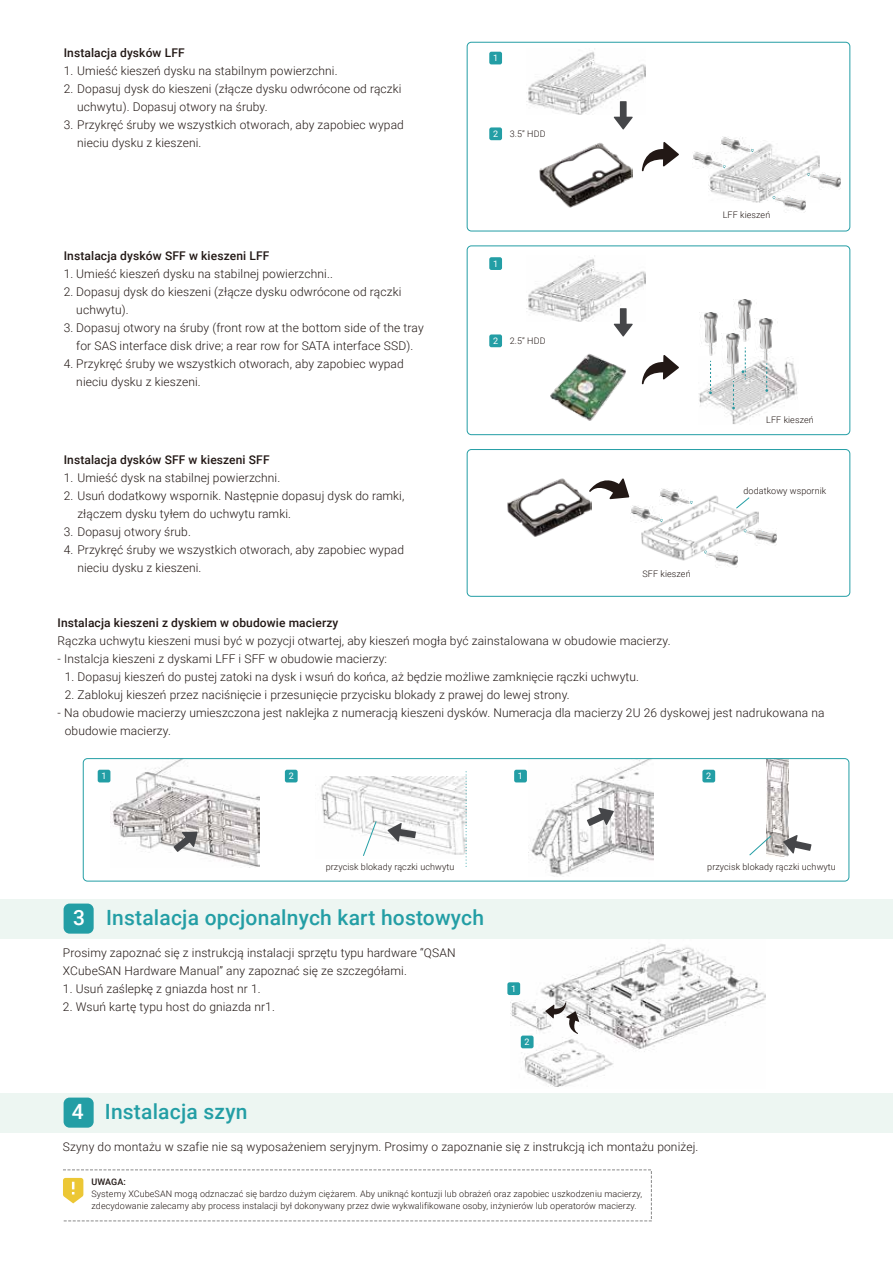
<style>
.page{position:relative;width:893px;height:1263px;background:#fff}
.page>*{position:absolute;margin:0;border:0;box-sizing:border-box;transform-origin:0 0}
.t1{font:500 21px "Roboto";letter-spacing:.01em;color:#239ea5}
.t2{font:300 12px/18px "Roboto";letter-spacing:.01em;color:#221815}
.t3{font:500 12px "Roboto";letter-spacing:.01em;color:#221815}
.t4{font:300 9px/12px "Roboto";letter-spacing:.01em;color:#221815}
.t5{font:9px "Roboto";color:#fff}
.t6{font:500 9px "Roboto";letter-spacing:.005em;color:#221815}
.s1{color:#fff}
</style>
<div class="page">
<img style="left:511px;top:944px;width:255px;height:143px">
<svg style="left:545px;top:1002px;width:34px;height:32px"></svg>
<div style="left:507px;top:982px;width:13px;height:13px;background:#239ea5;border-radius:2px"></div>
<div style="left:521px;top:1035px;width:13px;height:13px;background:#239ea5;border-radius:2px"></div>
<div style="left:0;top:899px;width:893px;height:39px;background:#edf6f2"></div>
<div style="left:64px;top:903px;width:30px;height:31px;background:#239ea5;border-radius:6px"></div>
<div style="left:0;top:1093px;width:893px;height:39px;background:#edf6f2"></div>
<div style="left:64px;top:1097px;width:30px;height:31px;background:#239ea5;border-radius:6px"></div>
<svg style="left:63px;top:1178px;width:20px;height:25px"></svg>
<img style="left:507px;top:478px;width:84px;height:59px">
<img style="left:642px;top:495px;width:117px;height:68px">
<img style="left:660px;top:488px;width:31px;height:17px">
<img style="left:630px;top:505px;width:31px;height:17px">
<img style="left:746px;top:529px;width:31px;height:17px">
<img style="left:707px;top:550px;width:30px;height:16px">
<svg style="left:589px;top:478px;width:40px;height:21px"></svg>
<svg style="left:736px;top:497px;width:14px;height:12px"></svg>
<div style="left:467px;top:449px;width:383px;height:147px;border:1px solid #239ea5;border-radius:4px"></div>
<div style="left:467px;top:42px;width:383px;height:189px;border:1px solid #239ea5;border-radius:4px"></div>
<div style="left:467px;top:246px;width:383px;height:189px;border:1px solid #239ea5;border-radius:4px"></div>
<img style="left:111px;top:760px;width:149px;height:108px">
<img style="left:321px;top:777px;width:145px;height:81px">
<img style="left:531px;top:760px;width:123px;height:116px">
<img style="left:767px;top:760px;width:21px;height:97px">
<svg style="left:173px;top:831px;width:25px;height:21px"></svg>
<svg style="left:587px;top:808px;width:27px;height:18px"></svg>
<svg style="left:783px;top:835px;width:28px;height:18px"></svg>
<svg style="left:388px;top:823px;width:28px;height:19px"></svg>
<svg style="left:363px;top:821px;width:14px;height:35px"></svg>
<svg style="left:749px;top:836px;width:22px;height:20px"></svg>
<div style="left:83px;top:758px;width:766px;height:123px;border:1px solid #239ea5;border-radius:4px"></div>
<svg style="left:466px;top:772px;width:1px;height:95px"></svg>
<div style="left:98px;top:770px;width:12px;height:12px;background:#239ea5;border-radius:2px"></div>
<div style="left:514px;top:770px;width:13px;height:12px;background:#239ea5;border-radius:2px"></div>
<div style="left:285px;top:770px;width:13px;height:12px;background:#239ea5;border-radius:2px"></div>
<div style="left:702px;top:770px;width:13px;height:12px;background:#239ea5;border-radius:2px"></div>
<img style="left:539px;top:143px;width:93px;height:65px">
<img style="left:708px;top:143px;width:111px;height:59px">
<img style="left:721px;top:136px;width:31px;height:17px">
<img style="left:693px;top:151px;width:31px;height:17px">
<img style="left:810px;top:172px;width:30px;height:17px">
<img style="left:775px;top:196px;width:31px;height:17px">
<svg style="left:723px;top:165px;width:3px;height:4px"></svg>
<img style="left:527px;top:52px;width:119px;height:63px">
<svg style="left:614px;top:101px;width:19px;height:28px"></svg>
<svg style="left:642px;top:142px;width:37px;height:29px"></svg>
<div style="left:489px;top:52px;width:13px;height:12px;background:#239ea5;border-radius:2px"></div>
<div style="left:489px;top:127px;width:13px;height:13px;background:#239ea5;border-radius:2px"></div>
<img style="left:550px;top:353px;width:76px;height:68px">
<img style="left:698px;top:357px;width:99px;height:67px">
<svg style="left:742px;top:347px;width:4px;height:32px"></svg>
<svg style="left:732px;top:381px;width:3px;height:28px"></svg>
<svg style="left:765px;top:363px;width:3px;height:29px"></svg>
<svg style="left:709px;top:361px;width:3px;height:33px"></svg>
<img style="left:700px;top:313px;width:22px;height:43px">
<img style="left:734px;top:299px;width:21px;height:43px">
<img style="left:721px;top:334px;width:23px;height:43px">
<img style="left:754px;top:319px;width:23px;height:43px">
<img style="left:527px;top:259px;width:119px;height:63px">
<svg style="left:614px;top:308px;width:19px;height:28px"></svg>
<svg style="left:642px;top:355px;width:37px;height:29px"></svg>
<div style="left:489px;top:257px;width:13px;height:13px;background:#239ea5;border-radius:2px"></div>
<div style="left:489px;top:334px;width:13px;height:13px;background:#239ea5;border-radius:2px"></div>
<p class="t3" style="left:64px;top:44px;width:122px">Instalacja dysków LFF</p>
<p class="t2" style="left:64px;top:61px;width:275px">1. Umieść kieszeń dysku na stabilnym powierzchni.</p>
<p class="t2" style="left:77px;top:79px;width:326px;text-indent:-14px">2. Dopasuj dysk do kieszeni (złącze dysku odwrócone od rączki uchwytu). Dopasuj otwory na śruby.</p>
<p class="t2" style="left:77px;top:115px;width:328px;text-indent:-14px">3. Przykręć śruby we wszystkich otworach, aby zapobiec wypad nieciu dysku z kieszeni.</p>
<p class="t3" style="left:64px;top:247px;width:207px">Instalacja dysków SFF w kieszeni LFF</p>
<p class="t2" style="left:64px;top:264px;width:271px">1. Umieść kieszeń dysku na stabilnej powierzchni..</p>
<p class="t2" style="left:76px;top:282px;width:327px;text-indent:-13px">2. Dopasuj dysk do kieszeni (złącze dysku odwrócone od rączki uchwytu).</p>
<p class="t2" style="left:64px;top:318px;width:361px;text-align:center">3. Dopasuj otwory na śruby (front row at the bottom side of the tray for SAS interface disk drive; a rear row for SATA interface SSD).</p>
<p class="t2" style="left:76px;top:354px;width:329px;text-indent:-13px">4. Przykręć śruby we wszystkich otworach, aby zapobiec wypad nieciu dysku z kieszeni.</p>
<p class="t3" style="left:64px;top:452px;width:207px">Instalacja dysków SFF w kieszeni SFF</p>
<p class="t2" style="left:64px;top:469px;width:218px">1. Umieść dysk na stabilnej powierzchni.</p>
<p class="t2" style="left:77px;top:487px;width:329px;text-indent:-14px">2. Usuń dodatkowy wspornik. Następnie dopasuj dysk do ramki, złączem dysku tyłem do uchwytu ramki.</p>
<p class="t2" style="left:64px;top:523px;width:129px">3. Dopasuj otwory śrub.</p>
<p class="t2" style="left:77px;top:541px;width:328px;text-indent:-14px">4. Przykręć śruby we wszystkich otworach, aby zapobiec wypad nieciu dysku z kieszeni.</p>
<p class="t5" style="left:493px;top:52px;width:7px">1</p>
<p class="t5" style="left:493px;top:127px;width:7px">2</p>
<p class="t4" style="left:510px;top:128px;width:37px">3.5” HDD</p>
<p class="t5" style="left:493px;top:257px;width:7px">1</p>
<p class="t5" style="left:493px;top:334px;width:7px">2</p>
<p class="t4" style="left:510px;top:335px;width:37px">2.5” HDD</p>
<p class="t4" style="left:723px;top:209px;width:49px">LFF kieszeń</p>
<p class="t4" style="left:642px;top:568px;width:50px">SFF kieszeń</p>
<p class="t4" style="left:766px;top:413px;width:49px">LFF kieszeń</p>
<p class="t4" style="left:743px;top:484px;width:84px">dodatkowy wspornik</p>
<p class="t3" style="left:58px;top:614px;width:282px">Instalacja kieszeni z dyskiem w obudowie macierzy</p>
<p class="t2" style="left:58px;top:631px;width:615px">Rączka uchwytu kieszeni musi być w pozycji otwartej, aby kieszeń mogła być zainstalowana w obudowie macierzy.</p>
<p class="t2" style="left:58px;top:649px;width:331px">- Instalcja kieszeni z dyskami LFF i SFF w obudowie macierzy:</p>
<p class="t2" style="left:65px;top:667px;width:576px">1. Dopasuj kieszeń do pustej zatoki na dysk i wsuń do końca, aż będzie możliwe zamknięcie rączki uchwytu.</p>
<p class="t2" style="left:65px;top:685px;width:506px">2. Zablokuj kieszeń przez naciśnięcie i przesunięcie przycisku blokady z prawej do lewej strony.</p>
<p class="t2" style="left:65px;top:703px;width:761px;text-indent:-7px">- Na obudowie macierzy umieszczona jest naklejka z numeracją kieszeni dysków. Numeracja dla macierzy 2U 26 dyskowej jest nadrukowana na obudowie macierzy.</p>
<p class="t5" style="left:101px;top:770px;width:7px">1</p>
<p class="t5" style="left:289px;top:770px;width:7px">2</p>
<p class="t5" style="left:518px;top:770px;width:7px">1</p>
<p class="t5" style="left:706px;top:770px;width:7px">2</p>
<p class="t4" style="left:326px;top:860px;width:130px">przycisk blokady rączki uchwytu</p>
<p class="t4" style="left:707px;top:860px;width:130px">przycisk blokady rączki uchwytu</p>
<h1 class="t1" style="left:73px;top:903px;width:413px"><span class="s1">3</span> Instalacja opcjonalnych kart hostowych</h1>
<p class="t2" style="left:63px;top:943px;width:394px">Prosimy zapoznać się z instrukcją instalacji sprzętu typu hardware “QSAN<br>XCubeSAN Hardware Manual” any zapoznać się ze szczegółami.</p>
<p class="t2" style="left:63px;top:979px;width:199px">1. Usuń zaślepkę z gniazda host nr 1.</p>
<p class="t2" style="left:63px;top:997px;width:213px">2. Wsuń kartę typu host do gniazda nr1.</p>
<p class="t5" style="left:511px;top:982px;width:7px">1</p>
<p class="t5" style="left:525px;top:1035px;width:7px">2</p>
<h1 class="t1" style="left:72px;top:1097px;width:177px"><span class="s1">4</span> Instalacja szyn</h1>
<p class="t2" style="left:63px;top:1137px;width:637px">Szyny do montażu w szafie nie są wyposażeniem seryjnym. Prosimy o zapoznanie się z instrukcją ich montażu poniżej.</p>
<p class="t6" style="left:92px;top:1176px;width:36px">UWAGA:</p>
<p class="t4" style="left:92px;top:1188px;width:552px">Systemy XCubeSAN mogą odznaczać się bardzo dużym ciężarem. Aby uniknąć kontuzji lub obrażeń oraz zapobiec uszkodzeniu macierzy, zdecydowanie zalecamy aby process instalacji był dokonywany przez dwie wykwalifikowane osoby, inżynierów lub operatorów macierzy.</p>
</div>
